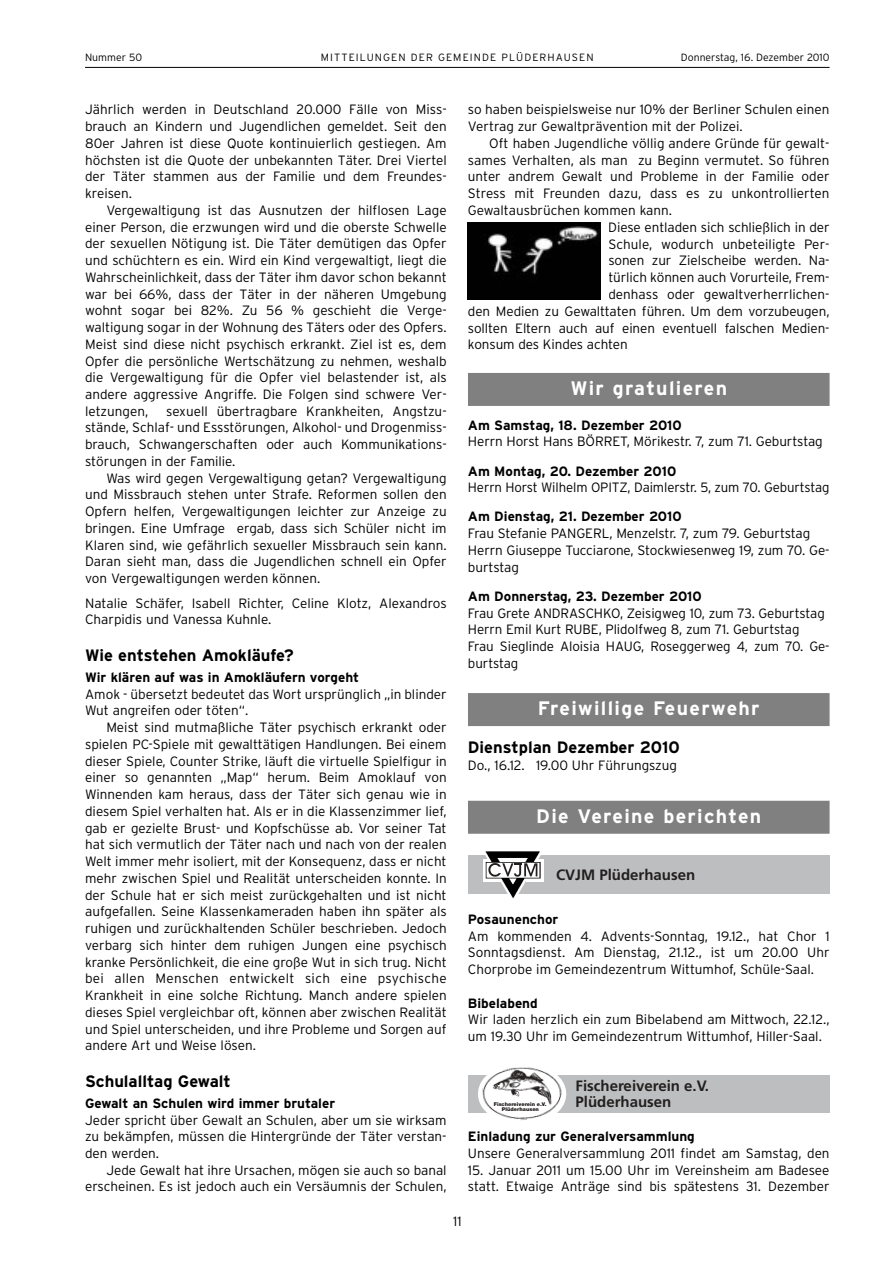
<style>
.page{position:relative;width:893px;height:1263px;background:#fff}
.page>*{position:absolute;margin:0;border:0;box-sizing:border-box;transform-origin:0 0}
.t1{font:700 19.5px "Interstate";letter-spacing:.07em;color:#fff}
.t2{font:700 16.5px "Interstate";color:#000}
.t3{font:700 15px "Frutiger";color:#231f1f}
.t4{font:300 13.5px/16.8px "Interstate";color:#000;text-align:justify}
.t5{font:700 13.5px "Interstate";color:#000}
.t6{font:300 10.5px "Interstate";letter-spacing:.105em;color:#000}
.t7{font:300 10.5px "Interstate";color:#000}
.t8{font:900 5.25px/5.7px "Helvetica Neue";color:#231f1f;text-align:center}
</style>
<div class="page">
<hr style="left:85px;top:67px;width:744px;height:1px;background:#000">
<div style="left:468px;top:373px;width:361px;height:33px;background:#808080"></div>
<div style="left:468px;top:693px;width:361px;height:33px;background:#808080"></div>
<div style="left:468px;top:801px;width:361px;height:33px;background:#808080"></div>
<div style="left:468px;top:1075px;width:361px;height:38px;background:#bcbec0"></div>
<svg style="left:478px;top:1082px;width:88px;height:23px"></svg>
<img style="left:481px;top:1067px;width:82px;height:53px">
<div style="left:468px;top:855px;width:361px;height:39px;background:#bcbec0"></div>
<svg style="left:483px;top:851px;width:61px;height:48px"></svg>
<img style="left:468px;top:223px;width:132px;height:76px">
<p class="t7" style="left:85px;top:53px;width:59px">Nummer 50</p>
<p class="t6" style="left:321px;top:53px;width:274px">MITTEILUNGEN DER GEMEINDE PLÜDERHAUSEN</p>
<p class="t7" style="left:681px;top:53px;width:150px">Donnerstag, 16. Dezember 2010</p>
<p class="t4" style="left:85px;top:102px;width:363px">Jährlich werden in Deutschland 20.000 Fälle von Miss&shy;brauch an Kindern und Jugendlichen gemeldet. Seit den 80er Jahren ist diese Quote kontinuierlich gestiegen. Am höchsten ist die Quote der unbekannten Täter. Drei Viertel der Täter stammen aus der Familie und dem Freundes&shy;kreisen.</p>
<p class="t4" style="left:85px;top:203px;width:363px;text-indent:21px">Vergewaltigung ist das Ausnutzen der hilflosen Lage einer Person, die erzwungen wird und die oberste Schwelle der sexuellen Nötigung ist. Die Täter demütigen das Opfer und schüchtern es ein. Wird ein Kind vergewaltigt, liegt die Wahrscheinlichkeit, dass der Täter ihm davor schon bekannt war bei 66%, dass der Täter in der näheren Umgebung wohnt sogar bei 82%. Zu 56 % geschieht die Verge&shy;waltigung sogar in der Wohnung des Täters oder des Opfers.<br>Meist sind diese nicht psychisch erkrankt. Ziel ist es, dem Opfer die persönliche Wertschätzung zu nehmen, weshalb die Vergewaltigung für die Opfer viel belastender ist, als andere aggressive Angriffe. Die Folgen sind schwere Ver&shy;letzungen,</p>
<p class="t4" style="left:85px;top:404px;width:363px;text-indent:81px">sexuell übertragbare Krankheiten, Angstzu&shy;stände, Schlaf- und Essstörungen, Alkohol- und Drogenmiss&shy;brauch, Schwangerschaften oder auch Kommunikations&shy;störungen in der Familie.</p>
<p class="t4" style="left:85px;top:471px;width:363px;text-indent:21px">Was wird gegen Vergewaltigung getan? Vergewaltigung und Missbrauch stehen unter Strafe. Reformen sollen den Opfern helfen, Vergewaltigungen leichter zur Anzeige zu bringen. Eine Umfrage ergab, dass sich Schüler nicht im Klaren sind, wie gefährlich sexueller Missbrauch sein kann.<br>Daran sieht man, dass die Jugendlichen schnell ein Opfer von Vergewaltigungen werden können.</p>
<p class="t4" style="left:85px;top:596px;width:363px">Natalie Schäfer, Isabell Richter, Celine Klotz, Alexandros<br>Charpidis und Vanessa Kuhnle.</p>
<p class="t2" style="left:85px;top:649px;width:210px">Wie entstehen Amokläufe?</p>
<p class="t5" style="left:85px;top:672px;width:275px">Wir klären auf was in Amokläufern vorgeht</p>
<p class="t4" style="left:85px;top:687px;width:363px">Amok - übersetzt bedeutet das Wort ursprünglich „in blinder<br>Wut angreifen oder töten“.</p>
<p class="t4" style="left:85px;top:720px;width:363px;text-indent:21px">Meist sind mutmaßliche Täter psychisch erkrankt oder spielen PC-Spiele mit gewalttätigen Handlungen. Bei einem dieser Spiele, Counter Strike, läuft die virtuelle Spielfigur in einer so genannten „Map“ herum. Beim Amoklauf von Winnenden kam heraus, dass der Täter sich genau wie in diesem Spiel verhalten hat. Als er in die Klassenzimmer lief, gab er gezielte Brust- und Kopfschüsse ab. Vor seiner Tat hat sich vermutlich der Täter nach und nach von der realen Welt immer mehr isoliert, mit der Konsequenz, dass er nicht mehr zwischen Spiel und Realität unterscheiden konnte. In der Schule hat er sich meist zurückgehalten und ist nicht aufgefallen. Seine Klassenkameraden haben ihn später als ruhigen und zurückhaltenden Schüler beschrieben. Jedoch verbarg sich hinter dem ruhigen Jungen eine psychisch kranke Persönlichkeit, die eine große Wut in sich trug. Nicht bei allen Menschen entwickelt sich eine psychische Krankheit in eine solche Richtung. Manch andere spielen dieses Spiel vergleichbar oft, können aber zwischen Realität und Spiel unterscheiden, und ihre Probleme und Sorgen auf andere Art und Weise lösen.</p>
<p class="t2" style="left:85px;top:1075px;width:147px">Schulalltag Gewalt</p>
<p class="t5" style="left:85px;top:1098px;width:251px">Gewalt an Schulen wird immer brutaler</p>
<p class="t4" style="left:85px;top:1112px;width:363px">Jeder spricht über Gewalt an Schulen, aber um sie wirksam zu bekämpfen, müssen die Hintergründe der Täter verstan&shy;den werden.</p>
<p class="t4" style="left:85px;top:1163px;width:363px;text-align:right">Jede Gewalt hat ihre Ursachen, mögen sie auch so banal erscheinen. Es ist jedoch auch ein Versäumnis der Schulen,</p>
<p class="t4" style="left:468px;top:102px;width:363px">so haben beispielsweise nur 10% der Berliner Schulen einen<br>Vertrag zur Gewaltprävention mit der Polizei.</p>
<p class="t4" style="left:489px;top:136px;width:342px">Oft haben Jugendliche völlig andere Gründe für gewalt-</p>
<p class="t4" style="left:468px;top:153px;width:363px">sames Verhalten, als man zu Beginn vermutet. So führen</p>
<p class="t4" style="left:468px;top:169px;width:363px">unter andrem Gewalt und Probleme in der Familie oder</p>
<p class="t4" style="left:468px;top:186px;width:363px">Stress mit Freunden dazu, dass es zu unkontrollierten</p>
<p class="t4" style="left:468px;top:203px;width:205px">Gewaltausbrüchen kommen kann.</p>
<p class="t4" style="left:608px;top:220px;width:223px">Diese entladen sich schließlich in der</p>
<p class="t4" style="left:608px;top:237px;width:223px">Schule, wodurch unbeteiligte Per-</p>
<p class="t4" style="left:608px;top:253px;width:223px">sonen zur Zielscheibe werden. Na-</p>
<p class="t4" style="left:608px;top:270px;width:223px">türlich können auch Vorurteile, Frem-</p>
<p class="t4" style="left:608px;top:287px;width:223px">denhass oder gewaltverherrlichen-</p>
<p class="t4" style="left:468px;top:304px;width:363px">den Medien zu Gewalttaten führen. Um dem vorzubeugen,</p>
<p class="t4" style="left:468px;top:320px;width:363px">sollten Eltern auch auf einen eventuell falschen Medien-</p>
<p class="t4" style="left:468px;top:337px;width:161px">konsum des Kindes achten</p>
<h1 class="t1" style="left:570px;top:381px;width:158px">Wir gratulieren</h1>
<p class="t5" style="left:468px;top:420px;width:215px">Am Samstag, 18. Dezember 2010</p>
<p class="t4" style="left:468px;top:434px;width:356px">Herrn Horst Hans BÖRRET, Mörikestr. 7, zum 71. Geburtstag</p>
<p class="t5" style="left:468px;top:466px;width:210px">Am Montag, 20. Dezember 2010</p>
<p class="t4" style="left:468px;top:480px;width:363px">Herrn Horst Wilhelm OPITZ, Daimlerstr. 5, zum 70. Geburtstag</p>
<p class="t5" style="left:468px;top:512px;width:215px">Am Dienstag, 21. Dezember 2010</p>
<p class="t4" style="left:468px;top:526px;width:363px;text-align:left">Frau Stefanie PANGERL, Menzelstr. 7, zum 79. Geburtstag<br>Herrn Giuseppe Tucciarone, Stockwiesenweg 19, zum 70. Ge&shy;burtstag</p>
<p class="t5" style="left:468px;top:591px;width:235px">Am Donnerstag, 23. Dezember 2010</p>
<p class="t4" style="left:468px;top:606px;width:363px;text-align:left">Frau Grete ANDRASCHKO, Zeisigweg 10, zum 73. Geburtstag Herrn Emil Kurt RUBE, Plidolfweg 8, zum 71. Geburtstag<br>Frau Sieglinde Aloisia HAUG, Roseggerweg 4, zum 70. Ge&shy;burtstag</p>
<h1 class="t1" style="left:538px;top:701px;width:223px">Freiwillige Feuerwehr</h1>
<p class="t2" style="left:468px;top:741px;width:213px">Dienstplan Dezember 2010</p>
<p class="t4" style="left:468px;top:758px;width:210px">Do., 16.12. 19.00 Uhr Führungszug</p>
<h1 class="t1" style="left:536px;top:809px;width:226px">Die Vereine berichten</h1>
<p class="t3" style="left:556px;top:869px;width:141px">CVJM Plüderhausen</p>
<p class="t5" style="left:468px;top:914px;width:92px">Posaunenchor</p>
<p class="t4" style="left:468px;top:928px;width:363px">Am kommenden 4. Advents-Sonntag, 19.12., hat Chor 1<br>Sonntagsdienst. Am Dienstag, 21.12., ist um 20.00 Uhr Chorprobe im Gemeindezentrum Wittumhof, Schüle-Saal.</p>
<p class="t5" style="left:468px;top:998px;width:71px">Bibelabend</p>
<p class="t4" style="left:468px;top:1012px;width:363px">Wir laden herzlich ein zum Bibelabend am Mittwoch, 22.12., um 19.30 Uhr im Gemeindezentrum Wittumhof, Hiller-Saal.</p>
<p class="t3" style="left:575px;top:1079px;width:135px">Fischereiverein e.V.</p>
<p class="t8" style="left:494px;top:1101px;width:54px">Fischereiverein e.V.<br>Plüderhausen</p>
<p class="t3" style="left:575px;top:1096px;width:97px">Plüderhausen</p>
<p class="t5" style="left:468px;top:1131px;width:228px">Einladung zur Generalversammlung</p>
<p class="t4" style="left:468px;top:1146px;width:363px">Unsere Generalversammlung 2011 findet am Samstag, den</p>
<p class="t4" style="left:468px;top:1163px;width:363px">15. Januar 2011 um 15.00 Uhr im Vereinsheim am Badesee statt. Etwaige Anträge sind bis spätestens 31. Dezember</p>
<p class="t4" style="left:453px;top:1214px;width:10px">11</p>
</div>
